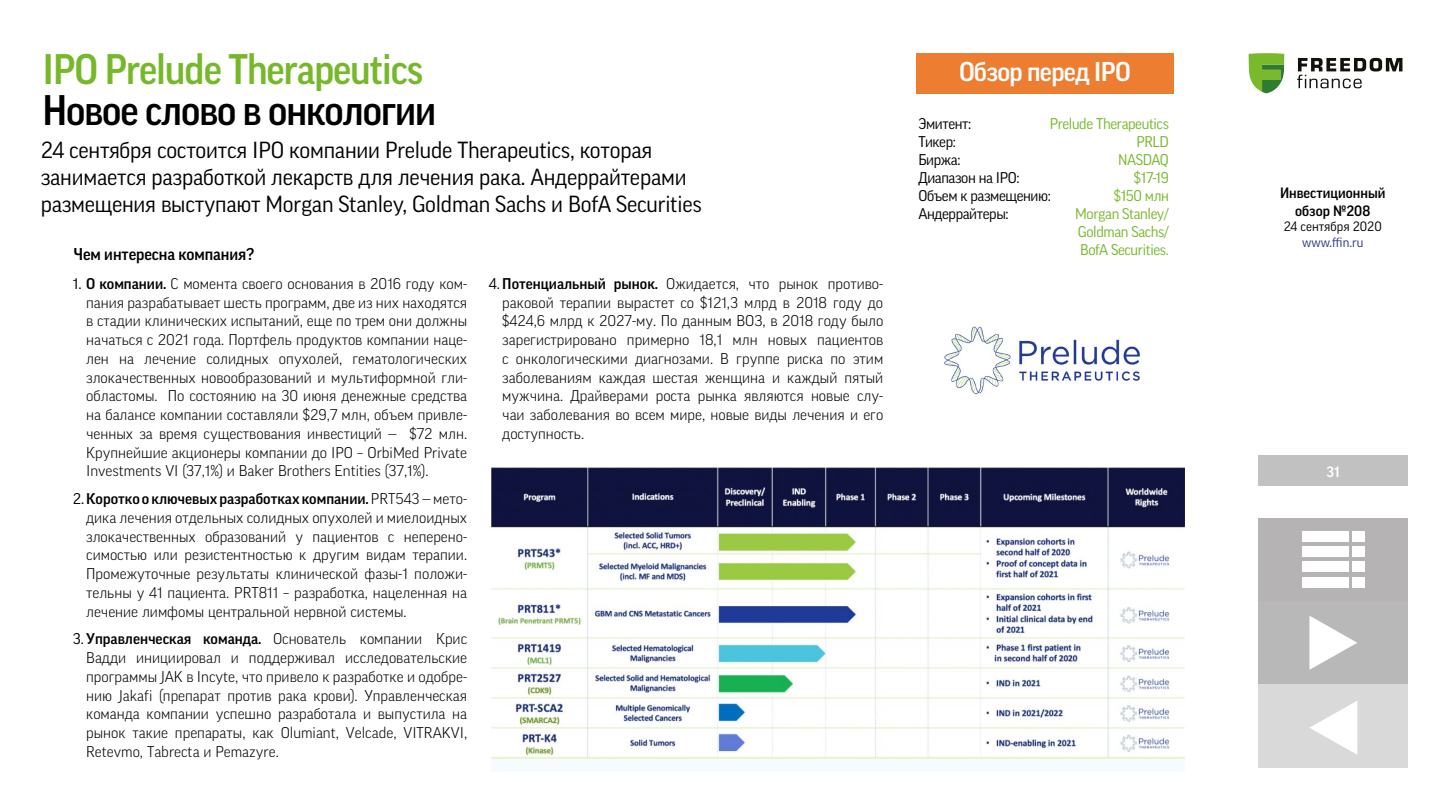
<style>
.page{position:relative;width:1440px;height:810px;background:#fff}
.page>*{position:absolute;margin:0;border:0;box-sizing:border-box;transform-origin:0 0}
.t1{font:500 41.25px "Good Pro";letter-spacing:-.025em;color:#76b82a;scale:.96 1}
.t2{font:500 41.25px "Good Pro";letter-spacing:-.025em;color:#000;scale:.96 1}
.t3{font:500 26.33px "Good Pro";letter-spacing:-.025em;color:#fff}
.t4{font:22.5px/27px "Good Pro";letter-spacing:-.01em;color:#000}
.t5{font:500 16.5px "Good Pro";letter-spacing:-.005em;color:#000}
.t6{font:300 15px/18.8px "Good Pro";color:#000;text-align:justify}
.t7{font:15px/18px "Good Pro";letter-spacing:-.025em;color:#76b82a;text-align:justify}
.t8{font:15px "Good Pro";letter-spacing:-.025em;color:#000}
.t9{font:500 14.48px/17.4px "Good Pro";color:#000;text-align:center}
.t10{font:500 14.48px "Good Pro";color:#fff}
.t11{font:13.05px "Good Pro";color:#000}
.t12{font:13.05px "Good Pro";color:#283583}
.s1{font-weight:400}
.s2{font-weight:500}
</style>
<div class="page">
<div style="left:1258px;top:456px;width:150px;height:30px;background:#c1c1c1"></div>
<svg style="left:1249px;top:53px;width:35px;height:40px"></svg>
<svg style="left:1297px;top:58px;width:105px;height:30px"></svg>
<div style="left:1259px;top:518px;width:149px;height:83px;background:#b5b3b3"></div>
<div style="left:1302px;top:531px;width:46px;height:11px;background:#fff"></div>
<div style="left:1352px;top:531px;width:13px;height:11px;background:#fff"></div>
<div style="left:1302px;top:547px;width:46px;height:10px;background:#fff"></div>
<div style="left:1352px;top:547px;width:13px;height:10px;background:#fff"></div>
<div style="left:1302px;top:562px;width:46px;height:10px;background:#fff"></div>
<div style="left:1352px;top:562px;width:13px;height:10px;background:#fff"></div>
<div style="left:1302px;top:577px;width:46px;height:11px;background:#fff"></div>
<div style="left:1352px;top:577px;width:13px;height:11px;background:#fff"></div>
<svg style="left:1259px;top:602px;width:149px;height:82px;background:#bfbfbf"></svg>
<svg style="left:1259px;top:684px;width:149px;height:82px;background:#ddd"></svg>
<div style="left:916px;top:53px;width:258px;height:41px;background:#ed7d30"></div>
<img style="left:944px;top:326px;width:196px;height:69px">
<img style="left:491px;top:467px;width:694px;height:293px">
<p class="t1" style="left:42px;top:46px;width:398px">IPO Prelude Therapeutics</p>
<p class="t2" style="left:42px;top:87px;width:412px">Новое слово в онкологии</p>
<p class="t4" style="left:41px;top:136px;width:663px">24 сентября состоится IPO компании Prelude Therapeutics, которая занимается разработкой лекарств для лечения рака. Андеррайтерами размещения выступают Morgan Stanley, Goldman Sachs и BofA Securities</p>
<p class="t5" style="left:74px;top:245px;width:182px">Чем интересна компания?</p>
<p class="t6" style="left:86px;top:274px;width:383px;text-indent:-14px"><span class="s1">1.</span> <span class="s2">О компании.</span> С момента своего основания в 2016 году ком&shy;пания разрабатывает шесть программ, две из них находятся в стадии клинических испытаний, еще по трем они должны начаться с 2021 года. Портфель продуктов компании наце&shy;лен на лечение солидных опухолей, гематологических злокачественных новообразований и мультиформной гли&shy;областомы. По состоянию на 30 июня денежные средства на балансе компании составляли $29,7 млн, объем привле&shy;ченных за время существования инвестиций — $72 млн.<br>Крупнейшие акционеры компании до IPO – OrbiMed Private Investments VI (37,1%) и Baker Brothers Entities (37,1%).</p>
<p class="t6" style="left:86px;top:489px;width:383px;text-indent:-14px"><span class="s1">2.</span><span class="s2">Коротко о ключевых разработках компании.</span> PRT543 — мето&shy;дика лечения отдельных солидных опухолей и миелоидных злокачественных образований у пациентов с неперено&shy;симостью или резистентностью к другим видам терапии.<br>Промежуточные результаты клинической фазы-1 положи&shy;тельны у 41 пациента. PRT811 – разработка, нацеленная на лечение лимфомы центральной нервной системы.</p>
<p class="t6" style="left:86px;top:630px;width:383px;text-indent:-14px"><span class="s1">3.</span> <span class="s2">Управленческая команда.</span> Основатель компании Крис Вадди инициировал и поддерживал исследовательские программы JAK в Incyte, что привело к разработке и одобре&shy;нию Jakafi (препарат против рака крови). Управленческая команда компании успешно разработала и выпустила на рынок такие препараты, как Olumiant, Velcade, VITRAKVI, Retevmo, Tabrecta и Pemazyre.</p>
<p class="t6" style="left:502px;top:274px;width:383px;text-indent:-14px"><span class="s1">4.</span><span class="s2">Потенциальный рынок.</span> Ожидается, что рынок противо&shy;раковой терапии вырастет со $121,3 млрд в 2018 году до $424,6 млрд к 2027-му. По данным ВОЗ, в 2018 году было зарегистрировано примерно 18,1 млн новых пациентов с онкологическими диагнозами. В группе риска по этим заболеваниям каждая шестая женщина и каждый пятый мужчина. Драйверами роста рынка являются новые слу&shy;чаи заболевания во всем мире, новые виды лечения и его доступность.</p>
<p class="t3" style="left:959px;top:57px;width:173px">Обзор перед IPO</p>
<p class="t8" style="left:918px;top:115px;width:54px">Эмитент:</p>
<p class="t7" style="left:1050px;top:114px;width:121px">Prelude Therapeutics</p>
<p class="t8" style="left:918px;top:133px;width:39px">Тикер:</p>
<p class="t7" style="left:1136px;top:132px;width:34px">PRLD</p>
<p class="t8" style="left:918px;top:151px;width:44px">Биржа:</p>
<p class="t7" style="left:1118px;top:150px;width:52px">NASDAQ</p>
<p class="t8" style="left:918px;top:169px;width:103px">Диапазон на IPO:</p>
<p class="t7" style="left:1134px;top:168px;width:36px">$17-19</p>
<p class="t8" style="left:918px;top:187px;width:134px">Объем к размещению:</p>
<p class="t7" style="left:1114px;top:186px;width:57px">$150 млн</p>
<p class="t8" style="left:918px;top:205px;width:92px">Андеррайтеры:</p>
<p class="t7" style="left:1075px;top:204px;width:95px">Morgan Stanley/ Goldman Sachs/ BofA Securities.</p>
<p class="t9" style="left:1280px;top:185px;width:107px">Инвестиционный обзор №208</p>
<p class="t11" style="left:1284px;top:219px;width:100px">24 сентября 2020</p>
<p class="t12" style="left:1302px;top:235px;width:63px">www.ffin.ru</p>
<p class="t10" style="left:1327px;top:463px;width:15px">31</p>
</div>
